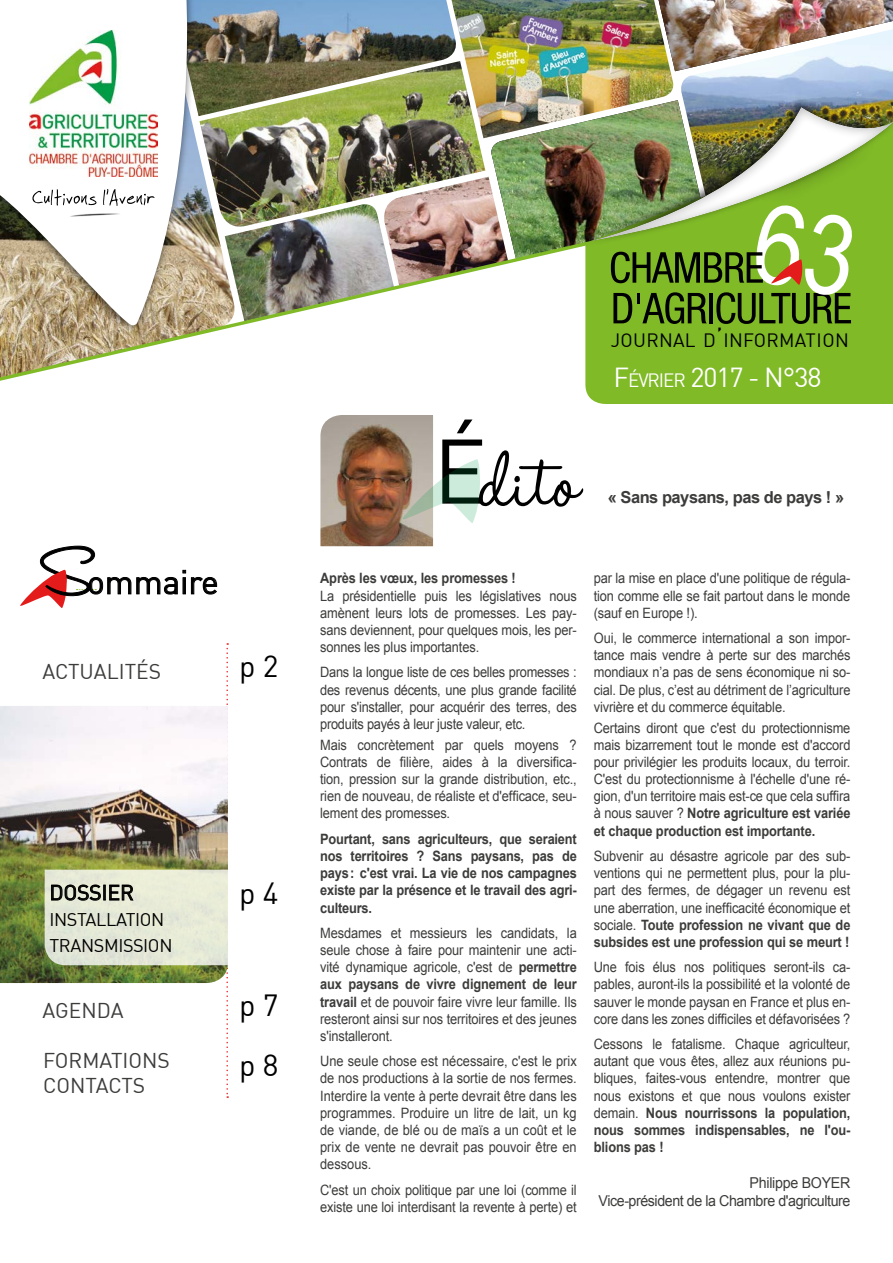
<style>
.page{position:relative;width:893px;height:1263px;background:#fff}
.page>*{position:absolute;margin:0;border:0;box-sizing:border-box;transform-origin:0 0}
.t1{font:105px "Halo Handletter";color:#000}
.t2{font:75px "Halo Handletter";color:#000}
.t3{font:33px "DIN";color:#000}
.t4{font:30px "DIN";color:#000}
.t5{font:27px "DIN";letter-spacing:-.04em;color:#fff}
.t6{font:21px/25.2px "DIN";color:#3c3c3b}
.t7{font:21px "DIN";color:#000}
.t8{font:18.9px "DIN";letter-spacing:.015em;color:#000}
.t9{font:18px/25.8px "DIN";letter-spacing:-.02em;color:#000}
.t10{font:700 16.5px "Arial";letter-spacing:-.03em;color:#3c3c3b}
.t11{font:15px/18px "Arial";letter-spacing:-.03em;color:#3c3c3b;text-align:right;scale:.95 1}
.t12{font:14.25px/17.1px "Arial";letter-spacing:-.01em;color:#3c3c3b;text-align:justify;scale:.9 1}
.t13{font:700 14.25px/17.1px "Arial";letter-spacing:-.015em;color:#3c3c3b;text-align:justify;scale:.9 1}
.s1{font-family:"DIN";font-size:90px}
.s2{font-size:27px}
.s3{font-size:18.9px}
.s4{font-weight:700}
</style>
<div class="page">
<img style="left:320px;top:415px;width:113px;height:131px">
<img style="left:459px;top:0;width:180px;height:138px">
<img style="left:651px;top:0;width:242px;height:30px">
<img style="left:679px;top:26px;width:214px;height:4px">
<img style="left:195px;top:0;width:264px;height:116px">
<img style="left:230px;top:231px;width:152px;height:4px">
<img style="left:199px;top:61px;width:286px;height:170px">
<img style="left:382px;top:177px;width:108px;height:58px">
<svg style="left:20px;top:545px;width:197px;height:63px"></svg>
<img style="left:0;top:706px;width:45px;height:277px">
<svg style="left:45px;top:643px;width:184px;height:455px"></svg>
<div style="left:618px;top:339px;width:275px;height:65px;background:#80ba27"></div>
<svg style="left:0;top:0;width:190px;height:235px"></svg>
<img style="left:30px;top:31px;width:127px;height:145px">
<img style="left:30px;top:184px;width:127px;height:34px">
<img style="left:32px;top:189px;width:114px;height:17px">
<img style="left:0;top:235px;width:618px;height:169px">
<img style="left:570px;top:30px;width:323px;height:309px">
<img style="left:490px;top:100px;width:403px;height:224px">
<svg style="left:403px;top:459px;width:77px;height:64px"></svg>
<h2 class="t2" style="left:43px;top:534px;width:52px">S</h2>
<h3 class="t3" style="left:87px;top:561px;width:133px">ommaire</h3>
<h3 class="t6" style="left:43px;top:658px;width:120px">ACTUALITÉS</h3>
<h3 class="t4" style="left:239px;top:647px;width:41px">p 2</h3>
<h3 class="t7" style="left:49px;top:879px;width:86px">DOSSIER</h3>
<p class="t9" style="left:49px;top:906px;width:125px">INSTALLATION<br>TRANSMISSION</p>
<h3 class="t4" style="left:239px;top:874px;width:41px">p 4</h3>
<h3 class="t6" style="left:43px;top:998px;width:82px">AGENDA</h3>
<h3 class="t4" style="left:239px;top:987px;width:41px">p 7</h3>
<h3 class="t6" style="left:43px;top:1047px;width:128px">FORMATIONS<br>CONTACTS</h3>
<h3 class="t4" style="left:239px;top:1047px;width:41px">p 8</h3>
<h1 class="t1" style="left:433px;top:423px;width:147px"><span class="s1">É</span>dito</h1>
<h3 class="t8" style="left:611px;top:329px;width:240px">JOURNAL D<span class="s2">’</span>INFORMATION</h3>
<h3 class="t5" style="left:614px;top:360px;width:209px">F<span class="s3">ÉVRIER</span> 2017 - N °38</h3>
<p class="t10" style="left:608px;top:486px;width:238px">« Sans paysans, pas de pays ! »</p>
<p class="t13" style="left:320px;top:570px;width:219px">Après les vœux, les promesses !</p>
<p class="t12" style="left:320px;top:587px;width:287px">La présidentielle puis les législatives nous amènent leurs lots de promesses. Les pay&shy;sans deviennent, pour quelques mois, les per&shy;sonnes les plus importantes.</p>
<p class="t12" style="left:320px;top:664px;width:287px">Dans la longue liste de ces belles promesses : des revenus décents, une plus grande facilité pour s'installer, pour acquérir des terres, des produits payés à leur juste valeur, etc.</p>
<p class="t12" style="left:320px;top:737px;width:287px">Mais concrètement par quels moyens ?<br>Contrats de filière, aides à la diversifica&shy;tion, pression sur la grande distribution, etc., rien de nouveau, de réaliste et d'efficace, seu&shy;lement des promesses.</p>
<p class="t13" style="left:320px;top:831px;width:287px">Pourtant, sans agriculteurs, que seraient nos territoires ? Sans paysans, pas de pays: c'est vrai. La vie de nos campagnes existe par la présence et le travail des agri&shy;culteurs.</p>
<p class="t12" style="left:320px;top:925px;width:287px">Mesdames et messieurs les candidats, la seule chose à faire pour maintenir une acti&shy;vité dynamique agricole, c'est de <span class="s4">permettre aux paysans de vivre dignement de leur travail</span> et de pouvoir faire vivre leur famille. Ils resteront ainsi sur nos territoires et des jeunes s'installeront.</p>
<p class="t12" style="left:320px;top:1053px;width:287px">Une seule chose est nécessaire, c'est le prix de nos productions à la sortie de nos fermes.<br>Interdire la vente à perte devrait être dans les programmes. Produire un litre de lait, un kg de viande, de blé ou de maïs a un coût et le prix de vente ne devrait pas pouvoir être en dessous.</p>
<p class="t12" style="left:320px;top:1181px;width:287px">C'est un choix politique par une loi (comme il existe une loi interdisant la revente à perte) et</p>
<p class="t12" style="left:594px;top:570px;width:287px">par la mise en place d'une politique de régula&shy;tion comme elle se fait partout dans le monde (sauf en Europe !).</p>
<p class="t12" style="left:594px;top:630px;width:287px">Oui, le commerce international a son impor&shy;tance mais vendre à perte sur des marchés mondiaux n’a pas de sens économique ni so&shy;cial. De plus, c’est au détriment de l’agriculture vivrière et du commerce équitable.</p>
<p class="t12" style="left:594px;top:719px;width:287px">Certains diront que c'est du protectionnisme mais bizarrement tout le monde est d'accord pour privilégier les produits locaux, du terroir.<br>C'est du protectionnisme à l'échelle d'une ré&shy;gion, d'un territoire mais est-ce que cela suffira à nous sauver ? <span class="s4">Notre agriculture est variée et chaque production est importante.</span></p>
<p class="t12" style="left:594px;top:848px;width:287px">Subvenir au désastre agricole par des sub&shy;ventions qui ne permettent plus, pour la plu&shy;part des fermes, de dégager un revenu est une aberration, une inefficacité économique et sociale. <span class="s4">Toute profession ne vivant que de subsides est une profession qui se meurt !</span></p>
<p class="t12" style="left:594px;top:959px;width:287px">Une fois élus nos politiques seront-ils ca&shy;pables, auront-ils la possibilité et la volonté de sauver le monde paysan en France et plus en&shy;core dans les zones difficiles et défavorisées ?</p>
<p class="t12" style="left:594px;top:1036px;width:287px">Cessons le fatalisme. Chaque agriculteur, autant que vous êtes, allez aux réunions pu&shy;bliques, faites-vous entendre, montrer que nous existons et que nous voulons exister demain. <span class="s4">Nous nourrissons la population, nous sommes indispensables, ne l'ou&shy;blions pas !</span></p>
<p class="t11" style="left:599px;top:1174px;width:267px">Philippe BOYER<br>Vice-président de la Chambre d'agriculture</p>
</div>
